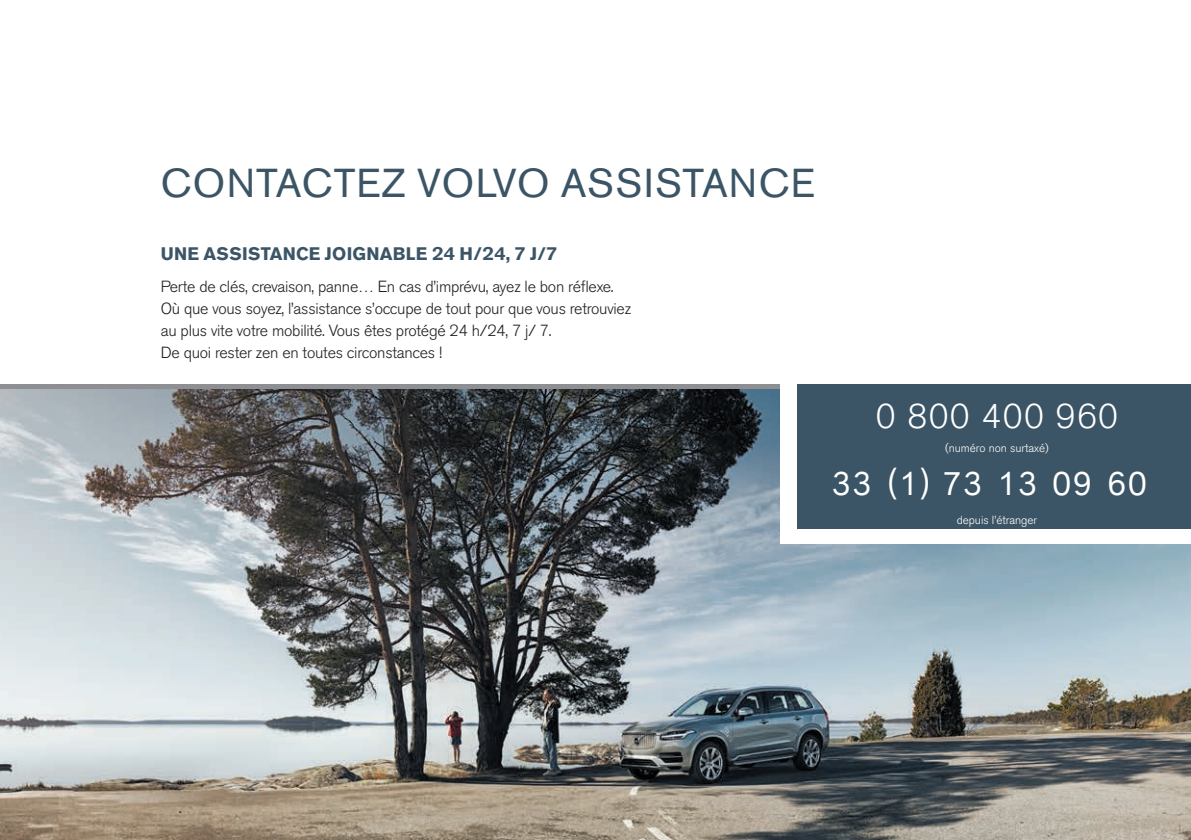
<style>
.page{position:relative;width:1191px;height:840px;background:#fff}
.page>*{position:absolute;margin:0;border:0;box-sizing:border-box;transform-origin:0 0}
.t1{font:300 44px "Arial Hebrew";letter-spacing:.03em;color:#fff}
.t2{font:40px "Volvo Sans Pro";letter-spacing:.035em;color:#3b5566}
.t3{font:300 34px "Volvo Sans Pro";letter-spacing:.04em;color:#fff}
.t4{font:700 18px "Volvo Sans Pro";letter-spacing:.015em;color:#3b5566}
.t5{font:300 16px/22px "Volvo Sans Pro";letter-spacing:-.015em;color:#231f20}
.t6{font:300 11.6px "Volvo Sans Pro";color:#fff}
</style>
<div class="page">
<img style="left:0;top:389px;width:1191px;height:450px">
<div style="left:780px;top:373px;width:411px;height:170px;background:#fff"></div>
<div style="left:797px;top:384px;width:394px;height:144px;background:#3b5566"></div>
<h2 class="t2" style="left:161px;top:159px;width:655px">CONTACTEZ VOLVO ASSISTANCE</h2>
<p class="t4" style="left:161px;top:243px;width:398px">UNE ASSISTANCE JOIGNABLE 24 H/24, 7 J/7</p>
<p class="t5" style="left:161px;top:276px;width:472px">Perte de clés, crevaison, panne… En cas d’imprévu, ayez le bon réflexe.<br>Où que vous soyez, l’assistance s’occupe de tout pour que vous retrouviez au plus vite votre mobilité. Vous êtes protégé 24 h/24, 7 j/ 7.<br>De quoi rester zen en toutes circonstances !</p>
<h3 class="t3" style="left:875px;top:396px;width:244px">0 800 400 960</h3>
<p class="t6" style="left:945px;top:441px;width:105px">(numéro non surtaxé)</p>
<h1 class="t1" style="left:832px;top:459px;width:317px">33 (1) 73 13 09 60</h1>
<p class="t6" style="left:956px;top:513px;width:82px">depuis l’étranger</p>
</div>
